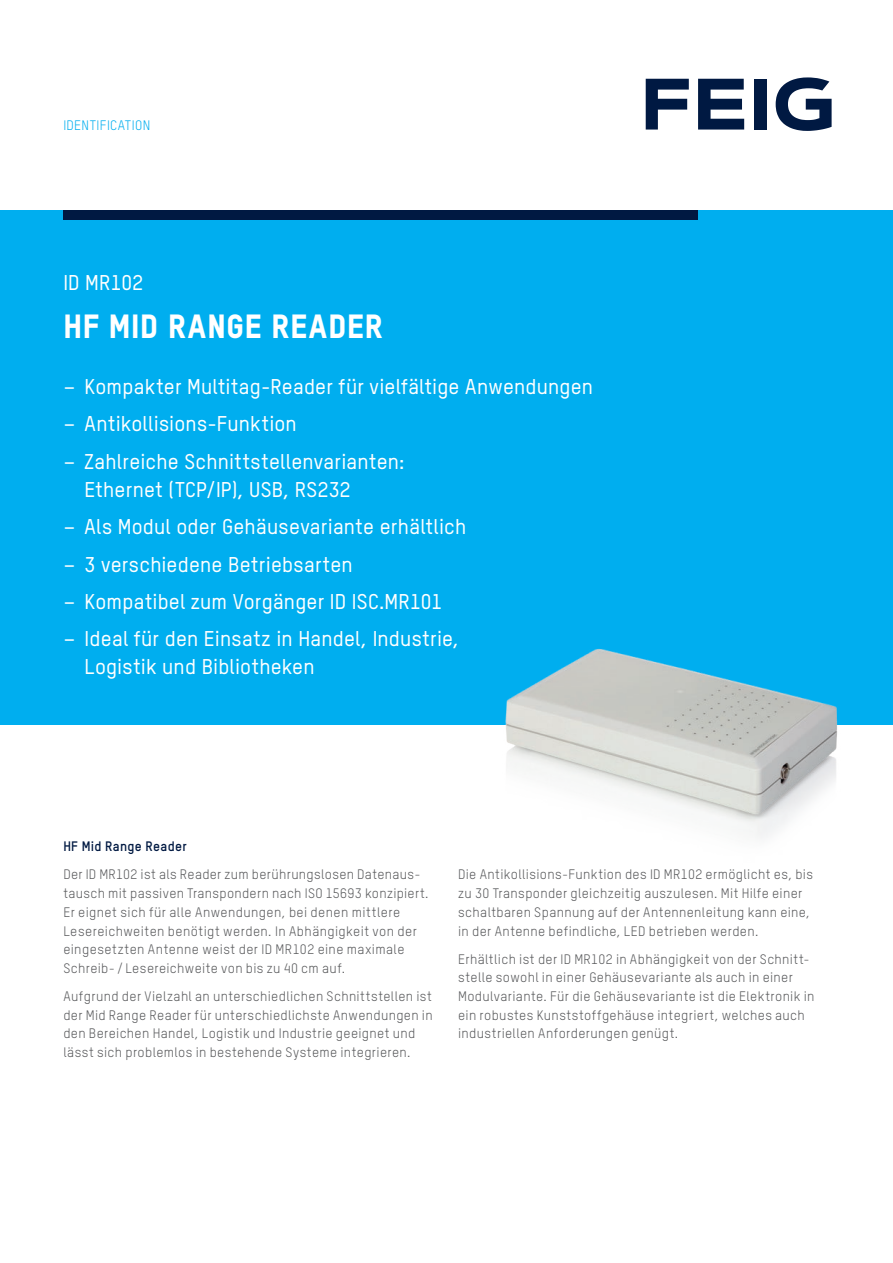
<style>
.page{position:relative;width:893px;height:1263px;background:#fff}
.page>*{position:absolute;margin:0;border:0;box-sizing:border-box;transform-origin:0 0}
.Titel_HL_22_weiß{font:800 33px "TSTAR";letter-spacing:.025em;color:#fff}
.Titel_Subline_14_wei{font:500 21px/28px "TSTAR";letter-spacing:.01em;color:#fff}
.Fliesstext_9_grau{font:13.5px/18.8px "TSTAR";letter-spacing:.025em;color:#57585a}
.Fliesstext_Headline{font:700 13.5px "TSTAR";letter-spacing:.025em;color:#001942}
.Header_Claim_9_cyan{font:13.5px "TSTAR";letter-spacing:.025em;color:#00aeef}
</style>
<div class="page">
<div style="left:0;top:210px;width:893px;height:515px;background:#00aeef"></div>
<div style="left:63px;top:210px;width:635px;height:10px;background:#001942"></div>
<img style="left:505px;top:649px;width:333px;height:190px">
<svg style="left:646px;top:79px;width:43px;height:51px"></svg>
<svg style="left:698px;top:79px;width:46px;height:51px"></svg>
<div style="left:755px;top:79px;width:12px;height:51px;background:#001942"></div>
<svg style="left:776px;top:77px;width:56px;height:54px"></svg>
<p class="Header_Claim_9_cyan" style="left:63px;top:117px;width:88px">IDENTIFICATION</p>
<p class="Titel_Subline_14_wei" style="left:63px;top:268px;width:81px">ID MR102</p>
<p class="Titel_HL_22_weiß" style="left:63px;top:306px;width:321px">HF MID RANGE READER</p>
<p class="Titel_Subline_14_wei" style="left:63px;top:372px;width:531px">– Kompakter Multitag-Reader für vielfältige Anwendungen</p>
<p class="Titel_Subline_14_wei" style="left:63px;top:409px;width:235px">– Antikollisions-Funktion</p>
<p class="Titel_Subline_14_wei" style="left:85px;top:447px;width:321px;text-indent:-21px">– Zahlreiche Schnittstellenvarianten:<br>Ethernet (TCP/IP), USB, RS232</p>
<p class="Titel_Subline_14_wei" style="left:63px;top:512px;width:404px">– Als Modul oder Gehäusevariante erhältlich</p>
<p class="Titel_Subline_14_wei" style="left:63px;top:550px;width:291px">– 3 verschiedene Betriebsarten</p>
<p class="Titel_Subline_14_wei" style="left:63px;top:587px;width:380px">– Kompatibel zum Vorgänger ID ISC.MR101</p>
<p class="Titel_Subline_14_wei" style="left:85px;top:625px;width:376px;text-indent:-21px">– Ideal für den Einsatz in Handel, Industrie,<br>Logistik und Bibliotheken</p>
<p class="Fliesstext_Headline" style="left:63px;top:838px;width:125px">HF Mid Range Reader</p>
<p class="Fliesstext_9_grau" style="left:63px;top:865px;width:367px">Der ID MR102 ist als Reader zum berührungslosen Datenaus&shy;tausch mit passiven Transpondern nach ISO 15693 konzipiert.<br>Er eignet sich für alle Anwendungen, bei denen mittlere Lesereichweiten benötigt werden. In Abhängigkeit von der eingesetzten Antenne weist der ID MR102 eine maximale Schreib- / Lesereichweite von bis zu 40 cm auf.</p>
<p class="Fliesstext_9_grau" style="left:63px;top:987px;width:371px">Aufgrund der Vielzahl an unterschiedlichen Schnittstellen ist der Mid Range Reader für unterschiedlichste Anwendungen in den Bereichen Handel, Logistik und Industrie geeignet und lässt sich problemlos in bestehende Systeme integrieren.</p>
<p class="Fliesstext_9_grau" style="left:458px;top:865px;width:356px">Die Antikollisions-Funktion des ID MR102 ermöglicht es, bis zu 30 Transponder gleichzeitig auszulesen. Mit Hilfe einer schaltbaren Spannung auf der Antennenleitung kann eine, in der Antenne befindliche, LED betrieben werden.</p>
<p class="Fliesstext_9_grau" style="left:458px;top:949px;width:358px">Erhältlich ist der ID MR102 in Abhängigkeit von der Schnitt&shy;stelle sowohl in einer Gehäusevariante als auch in einer Modulvariante. Für die Gehäusevariante ist die Elektronik in ein robustes Kunststoffgehäuse integriert, welches auch industriellen Anforderungen genügt.</p>
</div>
